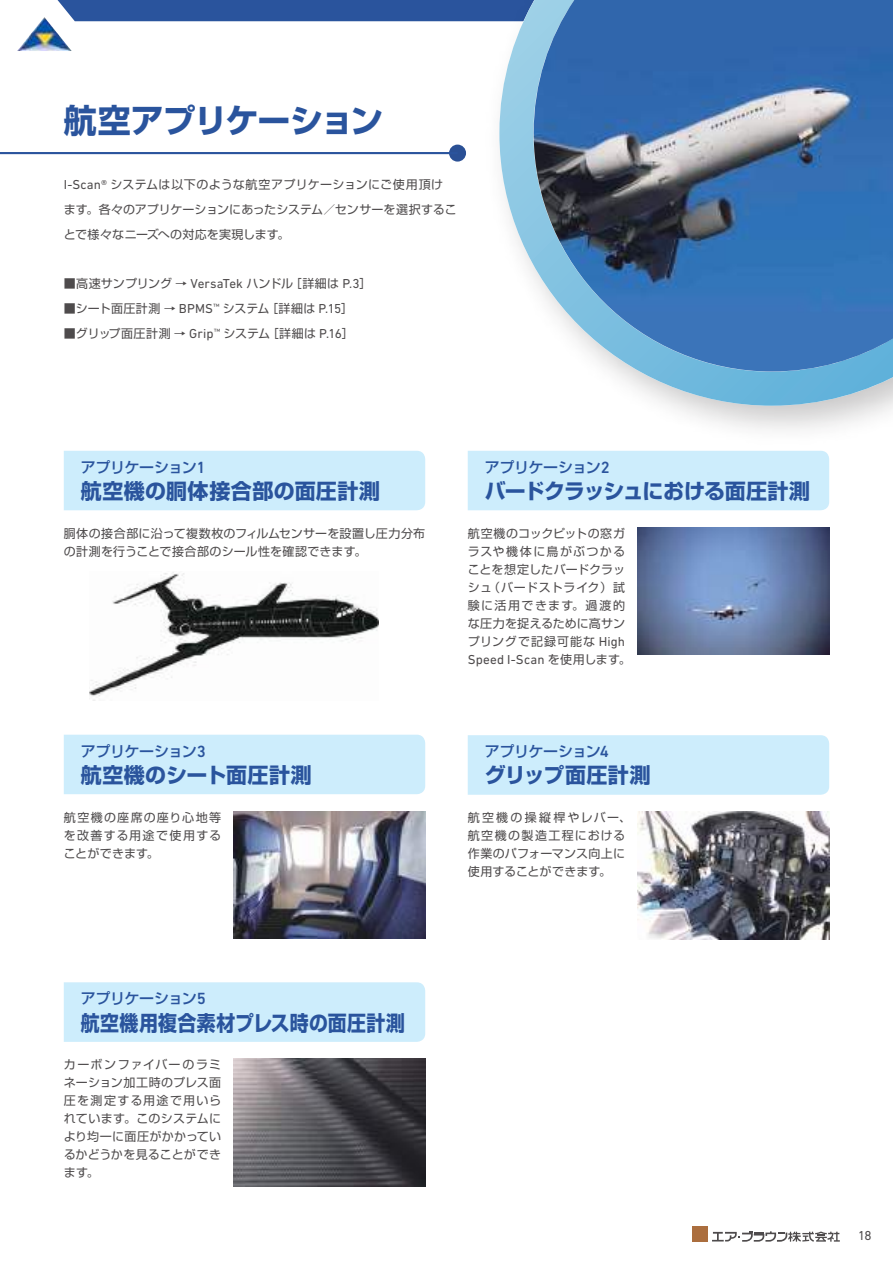
<style>
.page{position:relative;width:893px;height:1263px;background:#fff}
.page>*{position:absolute;margin:0;border:0;box-sizing:border-box;transform-origin:0 0}
.t1{font:700 33px "Shin Go Pro";letter-spacing:-.025em;color:#2a549d}
.t2{font:700 21px "Shin Go Pro";letter-spacing:.015em;color:#2a549d}
.t3{font:700 21px "Shin Go Pro";letter-spacing:.015em;color:#2a549d;scale:.9 1}
.t4{font:700 21px "Shin Go Pro";letter-spacing:-.045em;color:#2a549d}
.t5{font:500 15px "Shin Go Pro";letter-spacing:-.03em;color:#2a549d}
.t6{font:13.2px "DIN Next LT Pro";letter-spacing:.015em;color:#4e4b4c}
.t7{font:12px/18px "Shin Go Pro";letter-spacing:.025em;color:#4e4b4c;text-align:justify}
.t8{font:12px/18px "Shin Go Pro";letter-spacing:.055em;color:#4e4b4c}
.t9{font:12px "Shin Go Pro";letter-spacing:.005em;color:#4e4b4c}
.s1{font-family:"DIN Next LT Pro";font-size:13.2px}
.s2{font-family:"DIN Next LT Pro";font-size:16.5px}
.s3{font-family:"Shin Go Pro";font-size:12px}
</style>
<div class="page">
<div style="left:57px;top:0;width:417px;height:21px;background:#2a549d"></div>
<img style="left:474px;top:0;width:419px;height:451px">
<svg style="left:499px;top:0;width:394px;height:406px"></svg>
<img style="left:17px;top:17px;width:55px;height:34px">
<svg style="left:712px;top:1231px;width:128px;height:11px"></svg>
<div style="left:693px;top:1227px;width:7px;height:7px;background:#ab6e3e"></div>
<div style="left:701px;top:1227px;width:7px;height:7px;background:#ab6e3e"></div>
<div style="left:693px;top:1235px;width:7px;height:7px;background:#ab6e3e"></div>
<div style="left:701px;top:1235px;width:7px;height:7px;background:#ab6e3e"></div>
<div style="left:449px;top:145px;width:17px;height:17px;background:#2a5095;border-radius:50%"></div>
<hr style="left:0;top:152px;width:458px;height:2px;background:#2a549d">
<div style="left:64px;top:451px;width:361px;height:59px;background:#cdedfc"></div>
<div style="left:468px;top:451px;width:361px;height:59px;background:#cdedfc"></div>
<div style="left:64px;top:735px;width:361px;height:59px;background:#cdedfc"></div>
<div style="left:468px;top:735px;width:361px;height:60px;background:#cdedfc"></div>
<div style="left:64px;top:982px;width:361px;height:60px;background:#cdedfc"></div>
<img style="left:534px;top:0;width:359px;height:371px">
<img style="left:638px;top:812px;width:191px;height:127px">
<img style="left:89px;top:572px;width:289px;height:128px">
<img style="left:234px;top:811px;width:191px;height:128px">
<img style="left:638px;top:527px;width:191px;height:128px">
<img style="left:234px;top:1059px;width:191px;height:127px">
<h1 class="t1" style="left:64px;top:95px;width:321px">航空アプリケーション</h1>
<p class="t7" style="left:64px;top:171px;width:394px;line-height:24.8px;text-align:left"><span class="s1">I-Scan®</span> システムは以下のような航空アプリケーションにご使用頂けます。各々のアプリケーションにあったシステム／センサーを選択することで様々なニーズへの対応を実現します。</p>
<p class="t9" style="left:64px;top:274px;width:309px">■高速サンプリング → <span class="s1">VersaTek</span> ハンドル［詳細は <span class="s1">P.3</span>］</p>
<p class="t7" style="left:64px;top:298px;width:291px">■シート面圧計測 → <span class="s1">BPMS</span><sup>™</sup> システム［詳細は <span class="s1">P.15</span>］</p>
<p class="t7" style="left:64px;top:323px;width:292px">■グリップ面圧計測 → <span class="s1">Grip</span><sup>™</sup> システム［詳細は <span class="s1">P.16</span>］</p>
<p class="t5" style="left:81px;top:455px;width:126px">アプリケーション<span class="s2">1</span></p>
<h2 class="t2" style="left:81px;top:474px;width:301px">航空機の胴体接合部の面圧計測</h2>
<p class="t7" style="left:64px;top:523px;width:363px">胴体の接合部に沿って複数枚のフィルムセンサーを設置し圧力分布の計測を行うことで接合部のシール性を確認できます。</p>
<p class="t5" style="left:81px;top:739px;width:127px">アプリケーション<span class="s2">3</span></p>
<h2 class="t2" style="left:81px;top:758px;width:233px">航空機のシート面圧計測</h2>
<p class="t5" style="left:485px;top:455px;width:127px">アプリケーション<span class="s2">2</span></p>
<h2 class="t4" style="left:485px;top:474px;width:327px">バードクラッシュにおける面圧計測</h2>
<p class="t7" style="left:468px;top:523px;width:159px">航空機のコックピットの窓ガラスや機体に鳥がぶつかることを想定したバードクラッシュ（バードストライク）試験に活用できます。過渡的な圧力を捉えるために高サンプリングで記録可能な <span class="s1">High</span></p>
<p class="t6" style="left:468px;top:652px;width:164px">Speed I-Scan <span class="s3">を使用します。</span></p>
<p class="t5" style="left:485px;top:739px;width:126px">アプリケーション<span class="s2">4</span></p>
<h2 class="t2" style="left:485px;top:759px;width:167px">グリップ面圧計測</h2>
<p class="t7" style="left:64px;top:807px;width:159px">航空機の座席の座り心地等を改善する用途で使用することができます。</p>
<p class="t8" style="left:468px;top:807px;width:165px">航空機の操縦桿やレバー、航空機の製造工程における作業のパフォーマンス向上に使用することができます。</p>
<p class="t5" style="left:81px;top:986px;width:127px">アプリケーション<span class="s2">5</span></p>
<h2 class="t3" style="left:81px;top:1006px;width:362px">航空機用複合素材プレス時の面圧計測</h2>
<p class="t7" style="left:64px;top:1054px;width:159px">カーボンファイバーのラミネーション加工時のプレス面圧を測定する用途で用いられています。このシステムにより均一に面圧がかかっているかどうかを見ることができます。</p>
<p class="t6" style="left:858px;top:1228px;width:15px">18</p>
</div>
